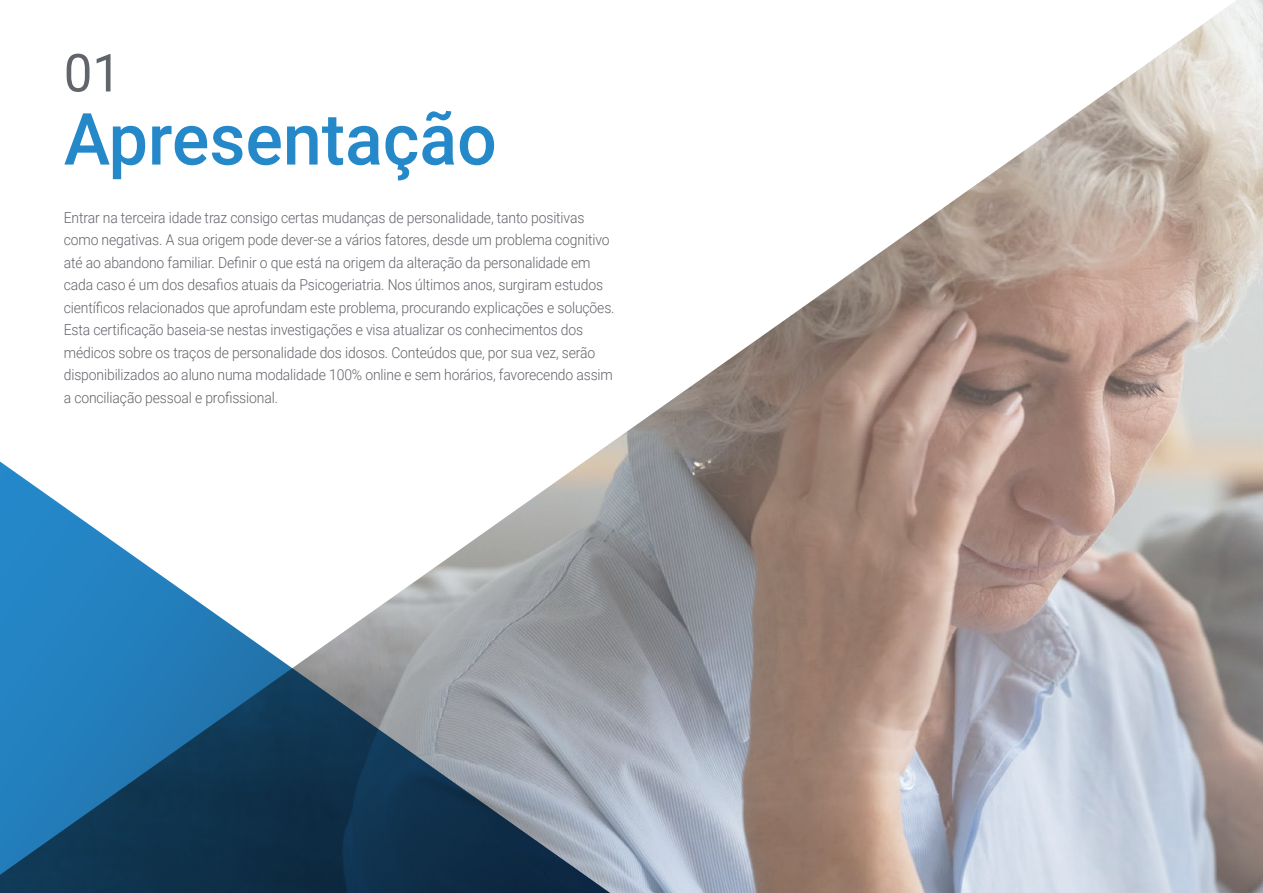
<style>
.page{position:relative;width:1263px;height:893px;background:#fff}
.page>*{position:absolute;margin:0;border:0;box-sizing:border-box;transform-origin:0 0}
.t1{font:500 72px "Roboto";color:#2488c9}
.t2{font:52.5px "Roboto";color:#61646a}
.t3{font:300 15px/22.5px "Roboto";letter-spacing:-.01em;color:#61646a;scale:.93 1}
</style>
<div class="page">
<img style="left:607px;top:0;width:656px;height:893px">
<svg style="left:0;top:446px;width:640px;height:447px"></svg>
<h2 class="t2" style="left:64px;top:36px;width:59px">01</h2>
<h1 class="t1" style="left:64px;top:89px;width:435px">Apresentação</h1>
<p class="t3" style="left:64px;top:206px;width:594px">Entrar na terceira idade traz consigo certas mudanças de personalidade, tanto positivas como negativas. A sua origem pode dever-se a vários fatores, desde um problema cognitivo até ao abandono familiar. Definir o que está na origem da alteração da personalidade em cada caso é um dos desafios atuais da Psicogeriatria. Nos últimos anos, surgiram estudos científicos relacionados que aprofundam este problema, procurando explicações e soluções.<br>Esta certificação baseia-se nestas investigações e visa atualizar os conhecimentos dos médicos sobre os traços de personalidade dos idosos. Conteúdos que, por sua vez, serão disponibilizados ao aluno numa modalidade 100% online e sem horários, favorecendo assim a conciliação pessoal e profissional.</p>
</div>
